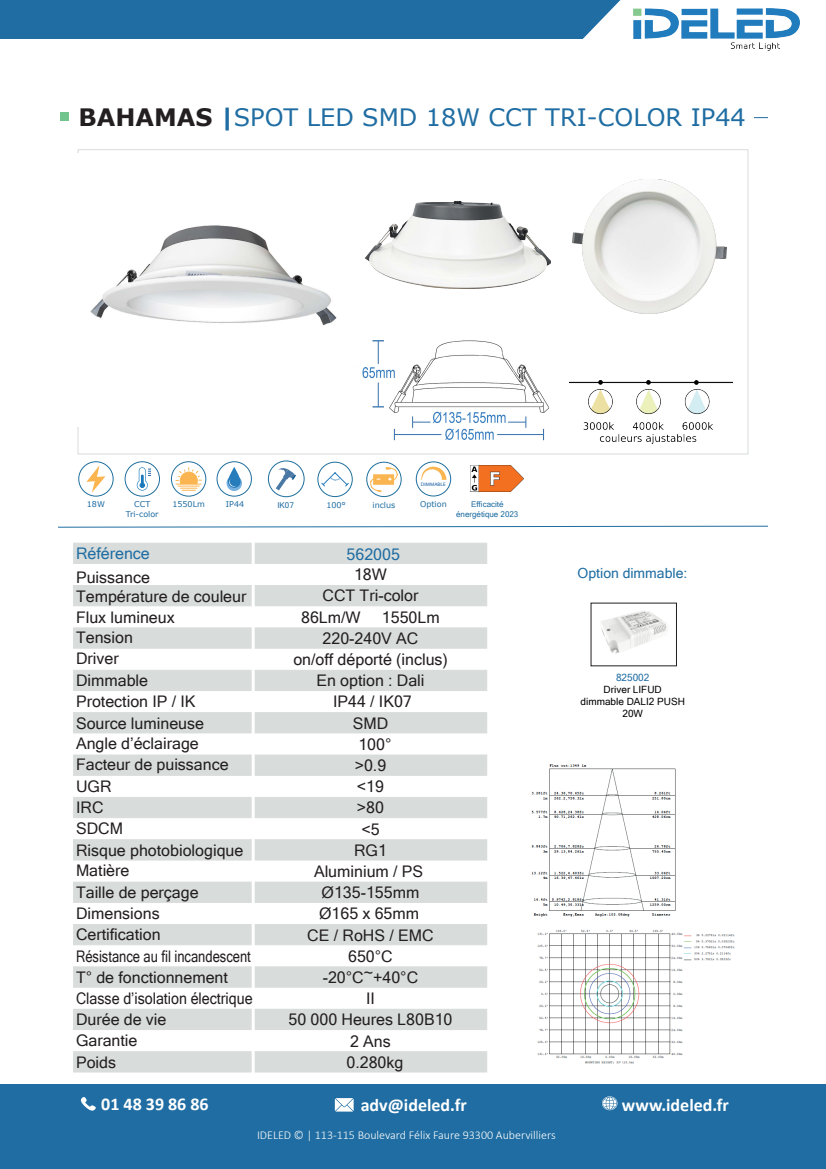
<style>
.page{position:relative;width:826px;height:1169px;background:#fff}
.page>*{position:absolute;margin:0;border:0;box-sizing:border-box;transform-origin:0 0}
.t1{font:24px "Verdana";color:#1f6da2}
.t2{font:700 18px "Calibri";color:#fff}
.t3{font:16px/21.2px "Microsoft Sans Serif";color:#231f20}
.t4{font:16px/21.2px "Microsoft Sans Serif";color:#231f20;scale:.89 1}
.t5{font:16px "Microsoft Sans Serif";color:#1f6da2}
.t6{font:14px "Microsoft Sans Serif";color:#1f6da2}
.t7{font:300 12px "Calibri";color:#fff}
.t8{font:10px/12px "Microsoft Sans Serif";color:#000;text-align:center}
.t9{font:10px "Microsoft Sans Serif";color:#1f6da2}
.t10{font:8px/9.6px "Verdana";color:#1f6da2;text-align:center}
.t11{font:8px/9.6px "Microsoft Sans Serif";color:#1f6da2;text-align:center}
.t12{font:5px "Myriad Pro";color:#105aa3;scale:1.08 1}
.s1{font-weight:700;color:#231f20}
.s2{font-weight:700}
</style>
<div class="page">
<div style="left:73px;top:1051px;width:414px;height:21px;background:#d8dcdb"></div>
<div style="left:73px;top:966px;width:414px;height:22px;background:#d8dcdb;border:1px solid #d8dcdb"></div>
<div style="left:73px;top:1009px;width:414px;height:21px;background:#d8dcdb"></div>
<div style="left:73px;top:924px;width:414px;height:21px;background:#d8dcdb"></div>
<div style="left:0;top:0;width:583px;height:38px;background:#1f6da2"></div>
<svg style="left:583px;top:0;width:37px;height:38px"></svg>
<img style="left:633px;top:8px;width:167px;height:42px">
<div style="left:0;top:1084px;width:826px;height:85px;background:#1f6da2"></div>
<svg style="left:335px;top:1098px;width:19px;height:14px"></svg>
<svg style="left:602px;top:1096px;width:15px;height:14px"></svg>
<svg style="left:80px;top:1097px;width:16px;height:14px"></svg>
<div style="left:60px;top:112px;width:9px;height:9px;background:#71c48b"></div>
<svg style="left:58px;top:525px;width:710px;height:3px"></svg>
<div style="left:73px;top:543px;width:414px;height:21px;background:#d8dcdb"></div>
<div style="left:73px;top:585px;width:414px;height:21px;background:#d8dcdb"></div>
<div style="left:73px;top:627px;width:414px;height:22px;background:#d8dcdb;border:1px solid #d8dcdb"></div>
<div style="left:73px;top:670px;width:414px;height:21px;background:#d8dcdb"></div>
<div style="left:73px;top:712px;width:414px;height:21px;background:#d8dcdb"></div>
<div style="left:73px;top:755px;width:414px;height:21px;background:#d8dcdb"></div>
<div style="left:73px;top:797px;width:414px;height:21px;background:#d8dcdb"></div>
<div style="left:73px;top:839px;width:414px;height:22px;background:#d8dcdb;border:1px solid #d8dcdb"></div>
<div style="left:73px;top:882px;width:414px;height:21px;background:#d8dcdb"></div>
<hr style="left:252px;top:535px;width:3px;height:545px;background:#fff">
<div style="left:78px;top:462px;width:35px;height:34px;border:1px solid #1f6f9d;border-radius:50%"></div>
<svg style="left:86px;top:465px;width:19px;height:28px"></svg>
<div style="left:125px;top:462px;width:35px;height:34px;border:1px solid #1f6f9d;border-radius:50%"></div>
<svg style="left:137px;top:467px;width:14px;height:24px"></svg>
<div style="left:171px;top:462px;width:35px;height:34px;border:1px solid #1f6f9d;border-radius:50%"></div>
<svg style="left:175px;top:467px;width:27px;height:24px"></svg>
<div style="left:217px;top:462px;width:35px;height:34px;border:1px solid #1f6f9d;border-radius:50%"></div>
<svg style="left:226px;top:467px;width:16px;height:24px"></svg>
<div style="left:318px;top:462px;width:35px;height:35px;border:1px solid #1f6f9d;border-radius:50%"></div>
<svg style="left:320px;top:471px;width:30px;height:16px"></svg>
<div style="left:367px;top:462px;width:34px;height:35px;border:1px solid #1f6f9d;border-radius:50%"></div>
<svg style="left:370px;top:467px;width:28px;height:25px"></svg>
<div style="left:416px;top:462px;width:35px;height:34px;border:1px solid #1f6f9d;border-radius:50%"></div>
<svg style="left:421px;top:462px;width:25px;height:18px"></svg>
<img style="left:570px;top:380px;width:162px;height:63px">
<img style="left:470px;top:466px;width:53px;height:26px">
<img style="left:572px;top:179px;width:155px;height:135px">
<svg style="left:754px;top:117px;width:14px;height:1px"></svg>
<img style="left:90px;top:225px;width:247px;height:101px">
<img style="left:365px;top:200px;width:186px;height:89px">
<img style="left:362px;top:340px;width:187px;height:101px">
<img style="left:531px;top:764px;width:145px;height:153px">
<img style="left:537px;top:929px;width:198px;height:135px">
<div style="left:268px;top:461px;width:36px;height:36px;border:1px solid #1f6f9d;border-radius:50%"></div>
<svg style="left:276px;top:468px;width:20px;height:23px"></svg>
<img style="left:601px;top:611px;width:66px;height:43px">
<h1 class="t1" style="left:78px;top:101px;width:669px"><span class="s1">BAHAMAS</span> <span class="s2">|</span>SPOT LED SMD 18W CCT TRI-COLOR IP44</h1>
<p class="t12" style="left:421px;top:482px;width:25px">DIMMABLE</p>
<p class="t10" style="left:87px;top:500px;width:20px">18W</p>
<p class="t10" style="left:126px;top:500px;width:34px">CCT<br>Tri-color</p>
<p class="t10" style="left:172px;top:500px;width:34px">1550Lm</p>
<p class="t10" style="left:226px;top:500px;width:20px">IP44</p>
<p class="t10" style="left:326px;top:500px;width:21px">100°</p>
<p class="t10" style="left:373px;top:500px;width:24px">inclus</p>
<p class="t10" style="left:420px;top:500px;width:28px">Option</p>
<p class="t11" style="left:456px;top:499px;width:64px">Efficacité énergétique 2023</p>
<p class="t11" style="left:277px;top:500px;width:18px">IK07</p>
<p class="t5" style="left:76px;top:543px;width:75px">Référence</p>
<p class="t3" style="left:76px;top:568px;width:172px;line-height:18.6px">Puissance<br>Température de couleur</p>
<p class="t3" style="left:76px;top:627px;width:59px">Tension</p>
<p class="t3" style="left:76px;top:606px;width:100px">Flux lumineux</p>
<p class="t3" style="left:76px;top:648px;width:44px">Driver</p>
<p class="t3" style="left:76px;top:670px;width:74px">Dimmable</p>
<p class="t3" style="left:76px;top:690px;width:130px">Protection IP / IK<br>Source lumineuse<br>Angle d’éclairage</p>
<p class="t3" style="left:76px;top:775px;width:37px;line-height:21.8px">UGR<br>IRC</p>
<p class="t3" style="left:76px;top:754px;width:154px">Facteur de puissance</p>
<p class="t3" style="left:76px;top:817px;width:49px">SDCM</p>
<p class="t3" style="left:76px;top:839px;width:169px">Risque photobiologique</p>
<p class="t3" style="left:76px;top:860px;width:55px">Matière</p>
<p class="t3" style="left:76px;top:902px;width:176px">Dimensions<br>Certification<br>Résistance au fil incandescent</p>
<p class="t4" style="left:76px;top:987px;width:200px">Classe d’isolation électrique<br>Durée de vie<br>Garantie</p>
<p class="t3" style="left:76px;top:882px;width:124px">Taille de perçage</p>
<p class="t3" style="left:76px;top:966px;width:153px">T° de fonctionnement</p>
<p class="t3" style="left:76px;top:1051px;width:42px">Poids</p>
<p class="t5" style="left:347px;top:543px;width:55px">562005</p>
<p class="t3" style="left:354px;top:564px;width:34px">18W</p>
<p class="t3" style="left:322px;top:585px;width:97px">CCT Tri-color</p>
<p class="t3" style="left:301px;top:606px;width:61px">86Lm/W</p>
<p class="t3" style="left:382px;top:606px;width:59px">1550Lm</p>
<p class="t3" style="left:323px;top:627px;width:97px">220-240V AC</p>
<p class="t3" style="left:293px;top:648px;width:156px">on/off déporté (inclus)</p>
<p class="t3" style="left:316px;top:670px;width:110px">En option : Dali</p>
<p class="t3" style="left:333px;top:690px;width:80px">IP44 / IK07</p>
<p class="t3" style="left:353px;top:712px;width:37px">SMD</p>
<p class="t3" style="left:358px;top:733px;width:35px">100°</p>
<p class="t3" style="left:355px;top:754px;width:33px">&gt;0.9</p>
<p class="t3" style="left:357px;top:776px;width:29px">&lt;19</p>
<p class="t3" style="left:357px;top:797px;width:29px">&gt;80</p>
<p class="t3" style="left:361px;top:818px;width:20px">&lt;5</p>
<p class="t3" style="left:354px;top:839px;width:34px">RG1</p>
<p class="t3" style="left:314px;top:860px;width:111px">Aluminium / PS</p>
<p class="t3" style="left:322px;top:882px;width:99px">Ø135-155mm</p>
<p class="t3" style="left:319px;top:903px;width:102px">Ø165 x 65mm</p>
<p class="t3" style="left:307px;top:924px;width:128px">CE / RoHS / EMC</p>
<p class="t3" style="left:348px;top:945px;width:46px">650°C</p>
<p class="t3" style="left:323px;top:966px;width:97px">-20°C~+40°C</p>
<p class="t3" style="left:366px;top:988px;width:10px">II</p>
<p class="t3" style="left:288px;top:1009px;width:165px">50 000 Heures L80B10</p>
<p class="t3" style="left:350px;top:1030px;width:42px">2 Ans</p>
<p class="t3" style="left:346px;top:1051px;width:58px">0.280kg</p>
<p class="t6" style="left:578px;top:564px;width:111px">Option dimmable:</p>
<p class="t9" style="left:616px;top:671px;width:35px">825002</p>
<p class="t8" style="left:581px;top:684px;width:106px">Driver LIFUD<br>dimmable DALI2 PUSH<br>20W</p>
<p class="t2" style="left:101px;top:1092px;width:109px">01 48 39 86 86</p>
<p class="t2" style="left:361px;top:1092px;width:108px">adv@ideled.fr</p>
<p class="t2" style="left:622px;top:1092px;width:109px">www.ideled.fr</p>
<p class="t7" style="left:257px;top:1128px;width:300px">IDELED © | 113-115 Boulevard Félix Faure 93300 Aubervilliers</p>
</div>
